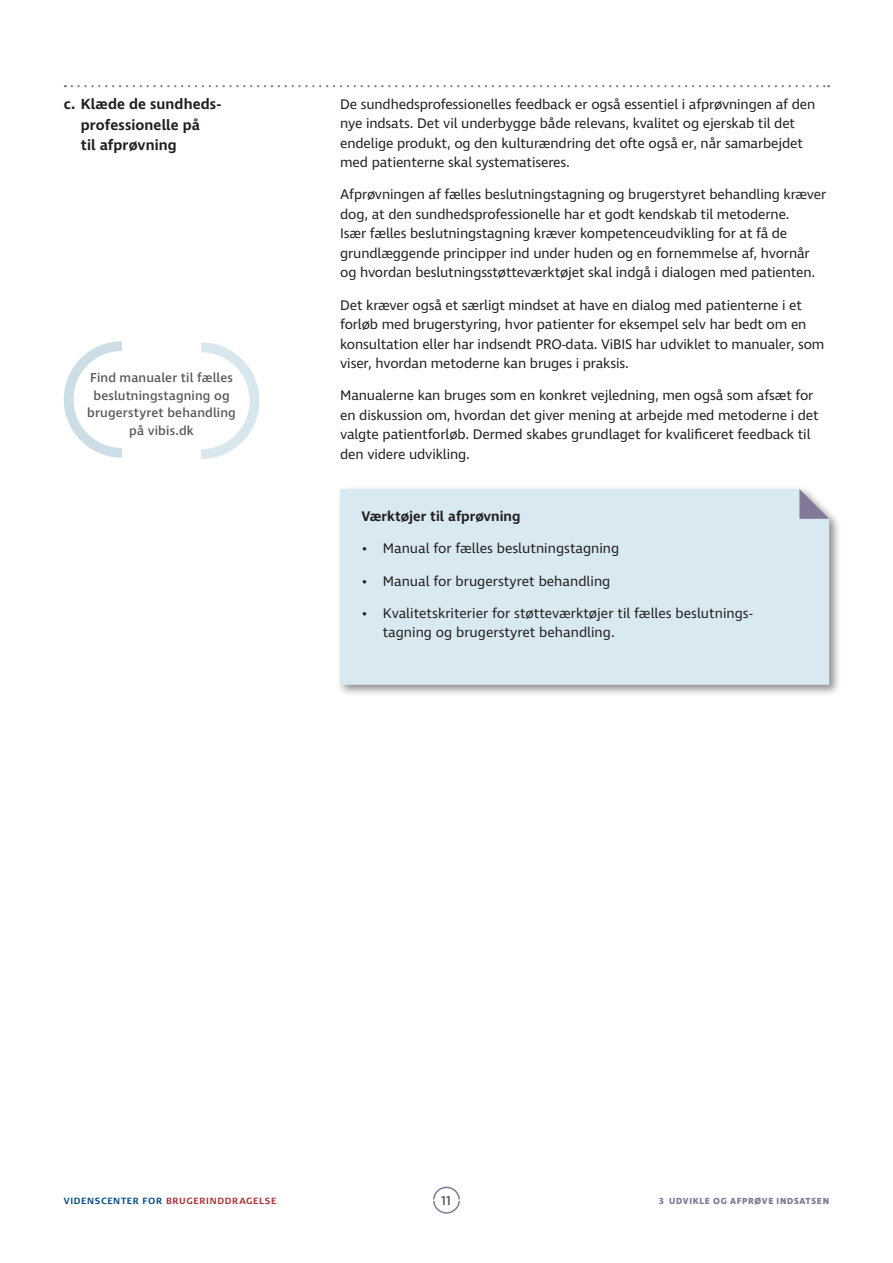
<style>
.page{position:relative;width:893px;height:1263px;background:#fff}
.page>*{position:absolute;margin:0;border:0;box-sizing:border-box;transform-origin:0 0}
.t1{font:600 15px/20.7px "Ingra";letter-spacing:.005em;color:#231f20}
.t2{font:14.25px/19.5px "Ingra";letter-spacing:-.01em;color:#231f20}
.t3{font:600 14.25px "Ingra";color:#231f20}
.t4{font:500 13.2px/17.7px "Ingra";letter-spacing:.01em;color:#57585a;text-align:center}
.t5{font:700 9px "Signa Normal";letter-spacing:.07em;color:#b02a2f}
.t6{font:700 9px "Ingra";letter-spacing:.075em;color:#837898}
.s1{color:#014887}
</style>
<div class="page">
<div style="left:433px;top:1186px;width:27px;height:28px;border:2px solid #837898;border-radius:50%"></div>
<hr style="left:433px;top:1199px;width:27px;height:2px;background:#fff">
<svg style="left:72px;top:85px;width:757px;height:2px"></svg>
<div style="left:336px;top:485px;width:506px;height:212px;background:#231f20;opacity:.5"></div>
<div style="left:340px;top:489px;width:489px;height:196px;background:#d8e9f1"></div>
<svg style="left:799px;top:489px;width:30px;height:30px"></svg>
<svg style="left:63px;top:341px;width:59px;height:117px"></svg>
<svg style="left:201px;top:342px;width:59px;height:117px"></svg>
<p class="t1" style="left:81px;top:95px;width:141px;text-indent:-17px">c. Klæde de sundheds&shy;professionelle på<br>til afprøvning</p>
<p class="t4" style="left:87px;top:369px;width:150px">Find manualer til fælles beslutningstagning og brugerstyret behandling på vibis.dk</p>
<p class="t2" style="left:340px;top:95px;width:477px">De sundhedsprofessionelles feedback er også essentiel i afprøvningen af den nye indsats. Det vil underbygge både relevans, kvalitet og ejerskab til det endelige produkt, og den kulturændring det ofte også er, når samarbejdet med patienterne skal systematiseres.</p>
<p class="t2" style="left:340px;top:186px;width:488px">Afprøvningen af fælles beslutningstagning og brugerstyret behandling kræver dog, at den sundhedsprofessionelle har et godt kendskab til metoderne.<br>Især fælles beslutningstagning kræver kompetenceudvikling for at få de grundlæggende principper ind under huden og en fornemmelse af, hvornår og hvordan beslutningsstøtteværktøjet skal indgå i dialogen med patienten.</p>
<p class="t2" style="left:340px;top:296px;width:486px">Det kræver også et særligt mindset at have en dialog med patienterne i et forløb med brugerstyring, hvor patienter for eksempel selv har bedt om en konsultation eller har indsendt PRO-data. ViBIS har udviklet to manualer, som viser, hvordan metoderne kan bruges i praksis.</p>
<p class="t2" style="left:340px;top:387px;width:480px">Manualerne kan bruges som en konkret vejledning, men også som afsæt for en diskussion om, hvordan det giver mening at arbejde med metoderne i det valgte patientforløb. Dermed skabes grundlaget for kvalificeret feedback til den videre udvikling.</p>
<p class="t3" style="left:361px;top:507px;width:160px">Værktøjer til afprøvning</p>
<p class="t2" style="left:361px;top:540px;width:259px">• Manual for fælles beslutningstagning</p>
<p class="t2" style="left:361px;top:572px;width:250px">• Manual for brugerstyret behandling</p>
<p class="t2" style="left:383px;top:604px;width:371px;text-indent:-21px">• Kvalitetskriterier for støtteværktøjer til fælles beslutnings&shy;tagning og brugerstyret behandling.</p>
<p class="t5" style="left:64px;top:1195px;width:214px"><span class="s1">VIDENSCENTER FOR</span> BRUGERINDDRAGELSE</p>
<p class="t4" style="left:441px;top:1192px;width:11px">11</p>
<p class="t6" style="left:659px;top:1195px;width:171px">3 UDVIKLE OG AFPRØVE INDSATSEN</p>
</div>
